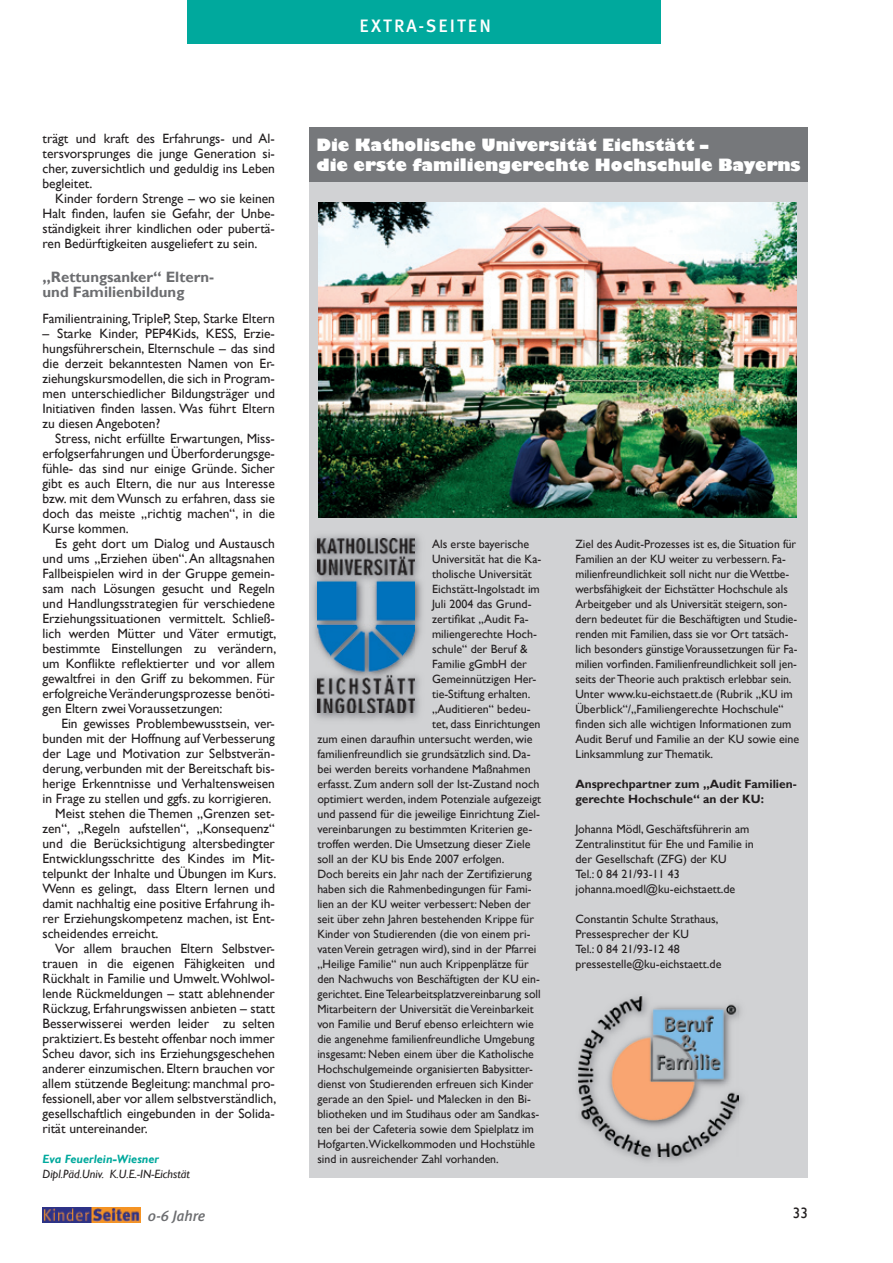
<style>
.page{position:relative;width:893px;height:1263px;background:#fff}
.page>*{position:absolute;margin:0;border:0;box-sizing:border-box;transform-origin:0 0}
.t1{font:500 18px "Meta Plus";letter-spacing:.1em;color:#fff}
.t2{font:800 16.5px/19.8px "Gill Sans";color:#fff}
.t3{font:700 15px/15px "Gill Sans";color:#6c6d70}
.t4{font:italic 500 15px "Meta Plus";color:#6c6d70}
.t5{font:15px "Gill Sans";color:#231f20}
.t6{font:13.5px/15px "Gill Sans";color:#231f20;text-align:justify}
.t7{font:12px/15px "Gill Sans";color:#231f20}
.t8{font:700 12px/15px "Gill Sans";color:#231f20}
.t9{font:italic 12px "Gill Sans";color:#231f20}
.t10{font:italic 700 12px "Gill Sans";color:#00a99d}
</style>
<div class="page">
<img style="left:43px;top:1208px;width:98px;height:15px">
<div style="left:187px;top:0;width:473px;height:44px;background:#00a99d"></div>
<div style="left:309px;top:128px;width:499px;height:1050px;background:#d1d2d4"></div>
<div style="left:309px;top:128px;width:499px;height:54px;background:#76787b"></div>
<img style="left:318px;top:203px;width:479px;height:315px">
<img style="left:634px;top:1005px;width:109px;height:156px">
<img style="left:578px;top:996px;width:160px;height:161px">
<img style="left:313px;top:535px;width:109px;height:185px">
<img style="left:318px;top:538px;width:97px;height:175px">
<p class="t6" style="left:43px;top:131px;width:234px">trägt und kraft des Erfahrungs- und Al&shy;tersvorsprunges die junge Generation si&shy;cher, zuversichtlich und geduldig ins Leben begleitet.</p>
<p class="t6" style="left:43px;top:191px;width:234px;text-indent:13px">Kinder fordern Strenge – wo sie keinen Halt finden, laufen sie Gefahr, der Unbe&shy;ständigkeit ihrer kindlichen oder pubertä&shy;ren Bedürftigkeiten ausgeliefert zu sein.</p>
<p class="t3" style="left:43px;top:270px;width:173px">„Rettungsanker“ Eltern&shy;und Familienbildung</p>
<p class="t6" style="left:43px;top:311px;width:234px">Familientraining, TripleP, Step, Starke Eltern</p>
<p class="t6" style="left:43px;top:326px;width:234px">– Starke Kinder, PEP4Kids, KESS, Erzie&shy;hungsführerschein, Elternschule – das sind die derzeit bekanntesten Namen von Er&shy;ziehungskursmodellen, die sich in Program&shy;men unterschiedlicher Bildungsträger und Initiativen finden lassen. Was führt Eltern zu diesen Angeboten?</p>
<p class="t6" style="left:43px;top:431px;width:234px;text-indent:13px">Stress, nicht erfüllte Erwartungen, Miss&shy;erfolgserfahrungen und Überforderungsge&shy;fühle- das sind nur einige Gründe. Sicher gibt es auch Eltern, die nur aus Interesse bzw. mit dem Wunsch zu erfahren, dass sie doch das meiste „richtig machen“, in die Kurse kommen.</p>
<p class="t6" style="left:43px;top:536px;width:235px;text-indent:13px">Es geht dort um Dialog und Austausch und ums „Erziehen üben“. An alltagsnahen Fallbeispielen wird in der Gruppe gemein&shy;sam nach Lösungen gesucht und Regeln und Handlungsstrategien für verschiedene Erziehungssituationen vermittelt. Schließ&shy;lich werden Mütter und Väter ermutigt, bestimmte Einstellungen zu verändern, um Konflikte reflektierter und vor allem gewaltfrei in den Griff zu bekommen. Für erfolgreiche Veränderungsprozesse benöti&shy;gen Eltern zwei Voraussetzungen:</p>
<p class="t6" style="left:61px;top:716px;width:215px">Ein gewisses Problembewusstsein, ver-</p>
<p class="t6" style="left:43px;top:731px;width:234px">bunden mit der Hoffnung auf Verbesserung</p>
<p class="t6" style="left:43px;top:746px;width:234px">der Lage und Motivation zur Selbstverän-</p>
<p class="t6" style="left:43px;top:761px;width:234px">derung, verbunden mit der Bereitschaft bis-</p>
<p class="t6" style="left:43px;top:776px;width:234px">herige Erkenntnisse und Verhaltensweisen</p>
<p class="t6" style="left:43px;top:791px;width:230px">in Frage zu stellen und ggfs. zu korrigieren.</p>
<p class="t6" style="left:55px;top:806px;width:221px">Meist stehen die Themen „Grenzen set-</p>
<p class="t6" style="left:43px;top:821px;width:234px">zen“, „Regeln aufstellen“, „Konsequenz“</p>
<p class="t6" style="left:43px;top:836px;width:234px">und die Berücksichtigung altersbedingter</p>
<p class="t6" style="left:43px;top:851px;width:234px">Entwicklungsschritte des Kindes im Mit-</p>
<p class="t6" style="left:43px;top:866px;width:235px">telpunkt der Inhalte und Übungen im Kurs.</p>
<p class="t6" style="left:43px;top:881px;width:234px">Wenn es gelingt, dass Eltern lernen und</p>
<p class="t6" style="left:43px;top:896px;width:234px">damit nachhaltig eine positive Erfahrung ih-</p>
<p class="t6" style="left:43px;top:911px;width:234px">rer Erziehungskompetenz machen, ist Ent-</p>
<p class="t6" style="left:43px;top:926px;width:117px">scheidendes erreicht.</p>
<p class="t6" style="left:55px;top:941px;width:221px">Vor allem brauchen Eltern Selbstver-</p>
<p class="t6" style="left:43px;top:956px;width:234px">trauen in die eigenen Fähigkeiten und</p>
<p class="t6" style="left:43px;top:971px;width:234px">Rückhalt in Familie und Umwelt. Wohlwol-</p>
<p class="t6" style="left:43px;top:986px;width:234px">lende Rückmeldungen – statt ablehnender</p>
<p class="t6" style="left:43px;top:1001px;width:234px">Rückzug, Erfahrungswissen anbieten – statt</p>
<p class="t6" style="left:43px;top:1016px;width:234px">Besserwisserei werden leider zu selten</p>
<p class="t6" style="left:43px;top:1031px;width:234px">praktiziert. Es besteht offenbar noch immer</p>
<p class="t6" style="left:43px;top:1046px;width:234px">Scheu davor, sich ins Erziehungsgeschehen</p>
<p class="t6" style="left:43px;top:1061px;width:234px">anderer einzumischen. Eltern brauchen vor</p>
<p class="t6" style="left:43px;top:1076px;width:234px">allem stützende Begleitung: manchmal pro-</p>
<p class="t6" style="left:43px;top:1091px;width:235px">fessionell, aber vor allem selbstverständlich,</p>
<p class="t6" style="left:43px;top:1106px;width:234px">gesellschaftlich eingebunden in der Solida-</p>
<p class="t6" style="left:43px;top:1121px;width:107px">rität untereinander.</p>
<p class="t10" style="left:43px;top:1152px;width:118px">Eva Feuerlein-Wiesner</p>
<p class="t9" style="left:43px;top:1166px;width:149px">Dipl.Päd.Univ. K.U.E.-IN-Eichstät</p>
<h1 class="t1" style="left:359px;top:16px;width:133px">EXTRA-SEITEN</h1>
<h2 class="t2" style="left:316px;top:136px;width:486px">Die Katholische Universität Eichstätt –<br>die erste familiengerechte Hochschule Bayerns</h2>
<p class="t7" style="left:432px;top:536px;width:99px">Als erste bayerische</p>
<p class="t7" style="left:432px;top:551px;width:111px">Universität hat die Ka-</p>
<p class="t7" style="left:432px;top:566px;width:101px">tholische Universität</p>
<p class="t7" style="left:432px;top:581px;width:109px">Eichstätt-Ingolstadt im</p>
<p class="t7" style="left:432px;top:596px;width:101px">Juli 2004 das Grund-</p>
<p class="t7" style="left:432px;top:611px;width:98px">zertifikat „Audit Fa-</p>
<p class="t7" style="left:432px;top:626px;width:106px">miliengerechte Hoch-</p>
<p class="t7" style="left:432px;top:641px;width:97px">schule“ der Beruf &amp;</p>
<p class="t7" style="left:432px;top:656px;width:96px">Familie gGmbH der</p>
<p class="t7" style="left:432px;top:671px;width:106px">Gemeinnützigen Her-</p>
<p class="t7" style="left:432px;top:686px;width:100px">tie-Stiftung erhalten.</p>
<p class="t7" style="left:432px;top:701px;width:100px">„Auditieren“ bedeu-</p>
<p class="t7" style="left:432px;top:716px;width:110px">tet, dass Einrichtungen</p>
<p class="t7" style="left:317px;top:731px;width:217px">zum einen daraufhin untersucht werden, wie</p>
<p class="t7" style="left:317px;top:746px;width:215px">familienfreundlich sie grundsätzlich sind. Da-</p>
<p class="t7" style="left:317px;top:761px;width:215px">bei werden bereits vorhandene Maßnahmen</p>
<p class="t7" style="left:317px;top:776px;width:224px">erfasst. Zum andern soll der Ist-Zustand noch</p>
<p class="t7" style="left:317px;top:791px;width:225px">optimiert werden, indem Potenziale aufgezeigt</p>
<p class="t7" style="left:317px;top:806px;width:224px">und passend für die jeweilige Einrichtung Ziel-</p>
<p class="t7" style="left:317px;top:821px;width:216px">vereinbarungen zu bestimmten Kriterien ge-</p>
<p class="t7" style="left:317px;top:836px;width:215px">troffen werden. Die Umsetzung dieser Ziele</p>
<p class="t7" style="left:317px;top:851px;width:189px">soll an der KU bis Ende 2007 erfolgen.</p>
<p class="t7" style="left:317px;top:866px;width:216px">Doch bereits ein Jahr nach der Zertifizierung</p>
<p class="t7" style="left:317px;top:881px;width:216px">haben sich die Rahmenbedingungen für Fami-</p>
<p class="t7" style="left:317px;top:896px;width:215px">lien an der KU weiter verbessert: Neben der</p>
<p class="t7" style="left:317px;top:911px;width:218px">seit über zehn Jahren bestehenden Krippe für</p>
<p class="t7" style="left:317px;top:926px;width:215px">Kinder von Studierenden (die von einem pri-</p>
<p class="t7" style="left:317px;top:941px;width:221px">vaten Verein getragen wird), sind in der Pfarrei</p>
<p class="t7" style="left:317px;top:956px;width:213px">„Heilige Familie“ nun auch Krippenplätze für</p>
<p class="t7" style="left:317px;top:971px;width:224px">den Nachwuchs von Beschäftigten der KU ein-</p>
<p class="t7" style="left:317px;top:986px;width:225px">gerichtet. Eine Telearbeitsplatzvereinbarung soll</p>
<p class="t7" style="left:317px;top:1001px;width:218px">Mitarbeitern der Universität die Vereinbarkeit</p>
<p class="t7" style="left:317px;top:1016px;width:218px">von Familie und Beruf ebenso erleichtern wie</p>
<p class="t7" style="left:317px;top:1031px;width:219px">die angenehme familienfreundliche Umgebung</p>
<p class="t7" style="left:317px;top:1046px;width:218px">insgesamt: Neben einem über die Katholische</p>
<p class="t7" style="left:317px;top:1061px;width:217px">Hochschulgemeinde organisierten Babysitter-</p>
<p class="t7" style="left:317px;top:1076px;width:218px">dienst von Studierenden erfreuen sich Kinder</p>
<p class="t7" style="left:317px;top:1091px;width:215px">gerade an den Spiel- und Malecken in den Bi-</p>
<p class="t7" style="left:317px;top:1106px;width:223px">bliotheken und im Studihaus oder am Sandkas-</p>
<p class="t7" style="left:317px;top:1121px;width:218px">ten bei der Cafeteria sowie dem Spielplatz im</p>
<p class="t7" style="left:317px;top:1136px;width:219px">Hofgarten.Wickelkommoden und Hochstühle</p>
<p class="t7" style="left:317px;top:1151px;width:183px">sind in ausreichender Zahl vorhanden.</p>
<p class="t7" style="left:575px;top:536px;width:225px">Ziel des Audit-Prozesses ist es, die Situation für Familien an der KU weiter zu verbessern. Fa&shy;milienfreundlichkeit soll nicht nur die Wettbe&shy;werbsfähigkeit der Eichstätter Hochschule als Arbeitgeber und als Universität steigern, son&shy;dern bedeutet für die Beschäftigten und Studie&shy;renden mit Familien, dass sie vor Ort tatsäch&shy;lich besonders günstige Voraussetzungen für Fa&shy;milien vorfinden. Familienfreundlichkeit soll jen&shy;seits der Theorie auch praktisch erlebbar sein.<br>Unter www.ku-eichstaett.de (Rubrik „KU im Überblick“/„Familiengerechte Hochschule“ finden sich alle wichtigen Informationen zum Audit Beruf und Familie an der KU sowie eine Linksammlung zur Thematik.</p>
<p class="t8" style="left:575px;top:776px;width:223px">Ansprechpartner zum „Audit Familien&shy;gerechte Hochschule“ an der KU:</p>
<p class="t7" style="left:575px;top:821px;width:180px">Johanna Mödl, Geschäftsführerin am<br>Zentralinstitut für Ehe und Familie in der Gesellschaft (ZFG) der KU<br>Tel.: 0 84 21/93-11 43 johanna.moedl@ku-eichstaett.de</p>
<p class="t7" style="left:575px;top:911px;width:147px">Constantin Schulte Strathaus,<br>Pressesprecher der KU<br>Tel.: 0 84 21/93-12 48 pressestelle@ku-eichstaett.de</p>
<p class="t4" style="left:148px;top:1206px;width:59px">0-6 Jahre</p>
<p class="t5" style="left:793px;top:1204px;width:16px">33</p>
</div>
